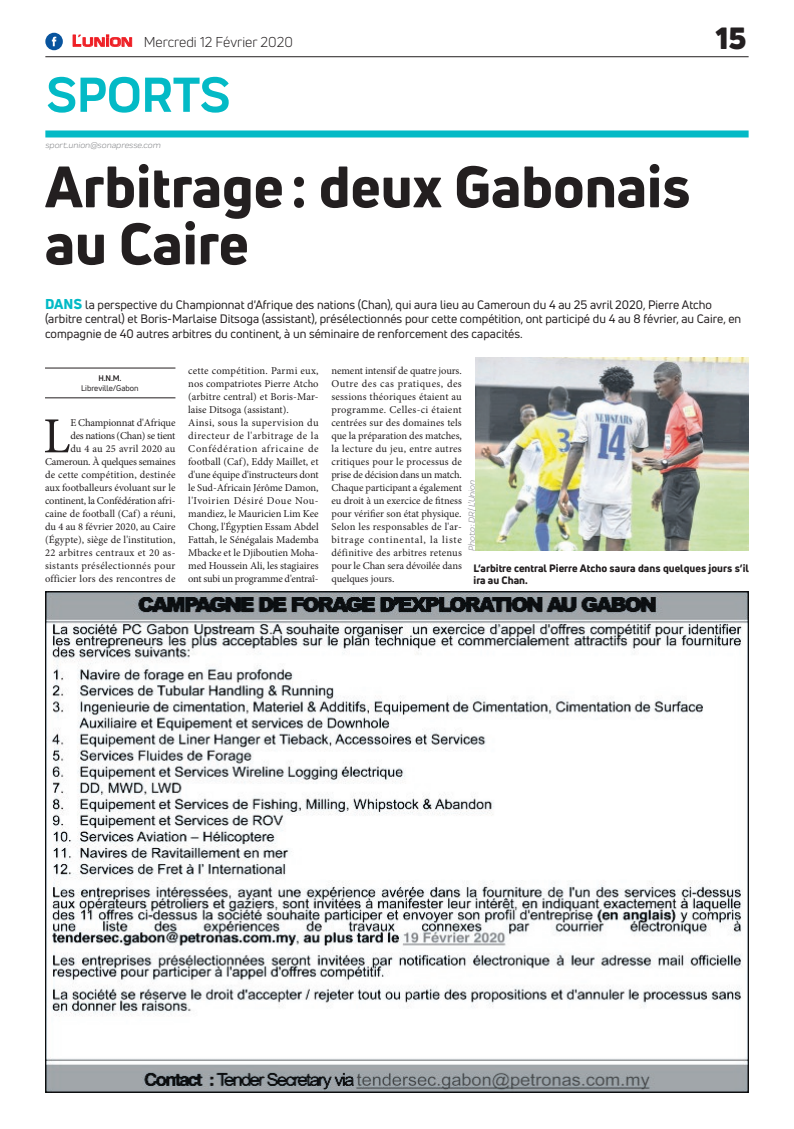
<style>
.page{position:relative;width:794px;height:1129px;background:#fff}
.page>*{position:absolute;margin:0;border:0;box-sizing:border-box;transform-origin:0 0}
.t1{font:800 57px/57px "Uni Neue";color:#231f20}
.t2{font:700 51px "Praktika";color:#03bac6}
.t3{font:50.5px "Minion Pro";color:#231f20}
.t4{font:900 30px "Uni Neue";color:#231f20}
.t5{font:14px "Uni Neue";color:#231f20}
.t6{font:12px/14.4px "Uni Neue";color:#231f20}
.t7{font:10.5px/13px "Minion Pro";color:#231f20;text-align:right}
.t8{font:800 10.5px/12.6px "Uni Neue";color:#231f20}
.t9{font:italic 9px "Praktika";color:#818386}
.t10{font:8px "Uni Neue";color:#231f20}
.t11{font:700 8px "Uni Neue";color:#231f20}
.s1{font-family:"Eurostile";font-weight:600;font-size:15px;color:#ee1d23}
.s2{font-family:"Eurostile";font-weight:600;font-size:11.4px;color:#ee1d23}
.s3{font-weight:800;font-size:14px;color:#03bac6}
</style>
<div class="page">
<hr style="left:45px;top:56px;width:703px;height:1px;background:#231f20">
<div style="left:45px;top:130px;width:703px;height:7px;background:#03bac6"></div>
<svg style="left:72px;top:34px;width:60px;height:13px"></svg>
<div style="left:45px;top:33px;width:18px;height:17px;background:#08549e;border-radius:50%"></div>
<svg style="left:52px;top:37px;width:4px;height:9px"></svg>
<img style="left:45px;top:591px;width:703px;height:500px">
<hr style="left:45px;top:397px;width:130px;height:1px;background:#231f20">
<hr style="left:45px;top:368px;width:130px;height:1px;background:#231f20">
<img style="left:475px;top:357px;width:273px;height:193px">
<h3 class="t5" style="left:72px;top:33px;width:222px"><span class="s1">L</span><span class="s2">UNION</span> Mercredi 12 Février 2020</h3>
<h2 class="t2" style="left:46px;top:54px;width:185px">SPORTS</h2>
<p class="t9" style="left:45px;top:139px;width:117px">sport.union@sonapresse.com</p>
<h3 class="t4" style="left:716px;top:17px;width:32px">15</h3>
<h1 class="t1" style="left:45px;top:157px;width:647px">Arbitrage: deux Gabonais au Caire</h1>
<p class="t6" style="left:45px;top:297px;width:697px"><span class="s3">DANS</span> la perspective du Championnat d'Afrique des nations (Chan), qui aura lieu au Cameroun du 4 au 25 avril 2020, Pierre Atcho (arbitre central) et Boris-Marlaise Ditsoga (assistant), présélectionnés pour cette compétition, ont participé du 4 au 8 février, au Caire, en compagnie de 40 autres arbitres du continent, à un séminaire de renforcement des capacités.</p>
<p class="t11" style="left:99px;top:373px;width:24px">H.N.M.</p>
<p class="t10" style="left:81px;top:383px;width:59px">Libreville/Gabon</p>
<p class="t7" style="left:188px;top:364px;width:132px;text-align:left">cette compétition. Parmi eux, nos compatriotes Pierre Atcho (arbitre central) et Boris-Mar&shy;laise Ditsoga (assistant).<br>Ainsi, sous la supervision du directeur de l'arbitrage de la<br>Confédération africaine de football (Caf), Eddy Maillet, et d'une équipe d'instructeurs dont le Sud-Africain Jérôme Damon, l'Ivoirien Désiré Doue Nou&shy;mandiez, le Mauricien Lim Kee<br>Chong, l'Égyptien Essam Abdel<br>Fattah, le Sénégalais Mademba<br>Mbacke et le Djiboutien Moha&shy;med Houssein Ali, les stagiaires ont subi un programme d'entraî-</p>
<p class="t7" style="left:331px;top:364px;width:132px;text-align:justify">nement intensif de quatre jours.<br>Outre des cas pratiques, des sessions théoriques étaient au programme. Celles-ci étaient centrées sur des domaines tels que la préparation des matches, la lecture du jeu, entre autres critiques pour le processus de prise de décision dans un match.<br>Chaque participant a également eu droit à un exercice de fitness pour vérifier son état physique.<br>Selon les responsables de l'ar&shy;bitrage continental, la liste définitive des arbitres retenus pour le Chan sera dévoilée dans quelques jours.</p>
<p class="t7" style="left:45px;top:416px;width:132px">E Championnat d'Afrique<br>des nations (Chan) se tient<br>du 4 au 25 avril 2020 au<br>Cameroun. À quelques semaines de cette compétition, destinée aux footballeurs évoluant sur le continent, la Confédération afri&shy;caine de football (Caf) a réuni, du 4 au 8 février 2020, au Caire (Égypte), siège de l'institution,<br>22 arbitres centraux et 20 as&shy;sistants présélectionnés pour officier lors des rencontres de</p>
<h3 class="t3" style="left:43px;top:402px;width:29px">L</h3>
<p class="t9" style="left:465px;top:550px;width:73px;rotate:-90deg">Photo : DR/ L’Union</p>
<p class="t8" style="left:473px;top:561px;width:277px">L’arbitre central Pierre Atcho saura dans quelques jours s’il ira au Chan.</p>
</div>
